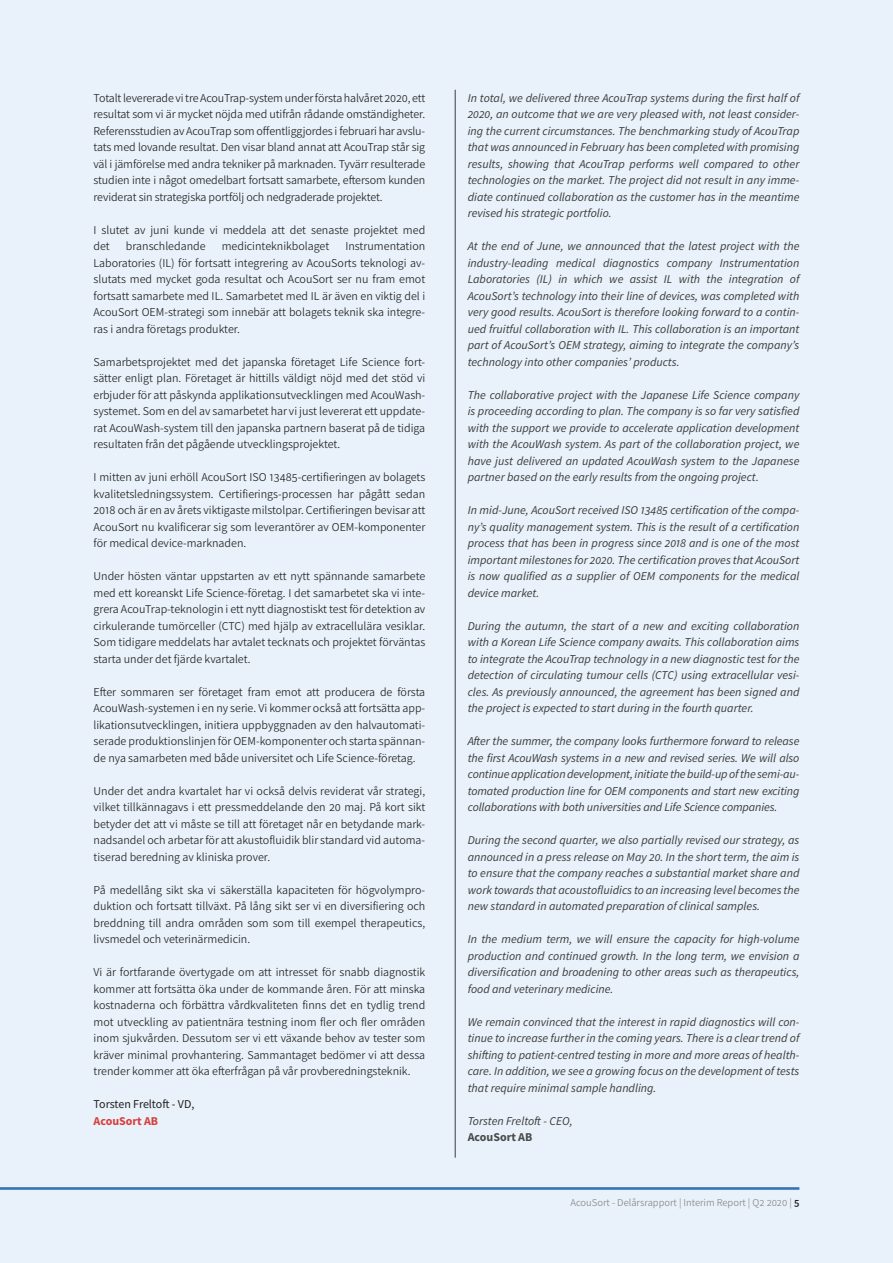
<style>
.page{position:relative;width:893px;height:1263px;background:#e9f2fa}
.page>*{position:absolute;margin:0;border:0;box-sizing:border-box;transform-origin:0 0}
.Brödtext_Eng{font:italic 12px/16.5px "Source Sans Variable";letter-spacing:.015em;color:#3c3c3b;text-align:justify}
.Brödtext_Sve{font:12px/16.5px "Source Sans Variable";letter-spacing:.01em;color:#212121;text-align:justify}
.t1{font:12px "Source Sans Variable";letter-spacing:.04em;color:#d53f3c}
.t2{font:12px "Source Sans Variable";letter-spacing:.04em;color:#4a4a49}
.t3{font:10.5px "Source Sans Variable";letter-spacing:.01em;color:#878787}
.s1{color:#212121}
</style>
<div class="page">
<hr style="left:0;top:1187px;width:799px;height:3px;background:#3575b6">
<hr style="left:455px;top:90px;width:1px;height:1068px;background:#3c3c3b">
<p class="Brödtext_Sve" style="left:94px;top:89px;width:333px">Totalt levererade vi tre AcouTrap-system under första halvåret 2020, ett resultat som vi är mycket nöjda med utifrån rådande omständigheter.<br>Referensstudien av AcouTrap som offentliggjordes i februari har avslu&shy;tats med lovande resultat. Den visar bland annat att AcouTrap står sig väl i jämförelse med andra tekniker på marknaden. Tyvärr resulterade studien inte i något omedelbart fortsatt samarbete, eftersom kunden reviderat sin strategiska portfölj och nedgraderade projektet.</p>
<p class="Brödtext_Sve" style="left:94px;top:221px;width:333px">I slutet av juni kunde vi meddela att det senaste projektet med det</p>
<p class="Brödtext_Sve" style="left:126px;top:238px;width:81px">branschledande</p>
<p class="Brödtext_Sve" style="left:222px;top:238px;width:109px">medicinteknikbolaget</p>
<p class="Brödtext_Sve" style="left:94px;top:238px;width:333px;text-indent:252px">Instrumentation Laboratories (IL) för fortsatt integrering av AcouSorts teknologi av&shy;slutats med mycket goda resultat och AcouSort ser nu fram emot fortsatt samarbete med IL. Samarbetet med IL är även en viktig del i AcouSort OEM-strategi som innebär att bolagets teknik ska integre&shy;ras i andra företags produkter.</p>
<p class="Brödtext_Sve" style="left:94px;top:353px;width:333px">Samarbetsprojektet med det japanska företaget Life Science fort&shy;sätter enligt plan. Företaget är hittills väldigt nöjd med det stöd vi erbjuder för att påskynda applikationsutvecklingen med AcouWash&shy;systemet. Som en del av samarbetet har vi just levererat ett uppdate&shy;rat AcouWash-system till den japanska partnern baserat på de tidiga resultaten från det pågående utvecklingsprojektet.</p>
<p class="Brödtext_Sve" style="left:94px;top:469px;width:333px">I mitten av juni erhöll AcouSort ISO 13485-certifieringen av bolagets kvalitetsledningssystem. Certifierings-processen har pågått sedan 2018 och är en av årets viktigaste milstolpar. Certifieringen bevisar att AcouSort nu kvalificerar sig som leverantörer av OEM-komponenter för medical device-marknaden.</p>
<p class="Brödtext_Sve" style="left:94px;top:568px;width:333px">Under hösten väntar uppstarten av ett nytt spännande samarbete med ett koreanskt Life Science-företag. I det samarbetet ska vi inte&shy;grera AcouTrap-teknologin i ett nytt diagnostiskt test för detektion av cirkulerande tumörceller (CTC) med hjälp av extracellulära vesiklar.<br>Som tidigare meddelats har avtalet tecknats och projektet förväntas starta under det fjärde kvartalet.</p>
<p class="Brödtext_Sve" style="left:94px;top:683px;width:333px">Efter sommaren ser företaget fram emot att producera de första AcouWash-systemen i en ny serie. Vi kommer också att fortsätta app&shy;likationsutvecklingen, initiera uppbyggnaden av den halvautomati&shy;serade produktionslinjen för OEM-komponenter och starta spännan&shy;de nya samarbeten med både universitet och Life Science-företag.</p>
<p class="Brödtext_Sve" style="left:94px;top:782px;width:333px">Under det andra kvartalet har vi också delvis reviderat vår strategi, vilket tillkännagavs i ett pressmeddelande den 20 maj. På kort sikt betyder det att vi måste se till att företaget når en betydande mark&shy;nadsandel och arbetar för att akustofluidik blir standard vid automa&shy;tiserad beredning av kliniska prover.</p>
<p class="Brödtext_Sve" style="left:94px;top:881px;width:333px">På medellång sikt ska vi säkerställa kapaciteten för högvolympro&shy;duktion och fortsatt tillväxt. På lång sikt ser vi en diversifiering och breddning till andra områden som som till exempel therapeutics, livsmedel och veterinärmedicin.</p>
<p class="Brödtext_Sve" style="left:94px;top:964px;width:333px">Vi är fortfarande övertygade om att intresset för snabb diagnostik kommer att fortsätta öka under de kommande åren. För att minska kostnaderna och förbättra vårdkvaliteten finns det en tydlig trend mot utveckling av patientnära testning inom fler och fler områden inom sjukvården. Dessutom ser vi ett växande behov av tester som kräver minimal provhantering. Sammantaget bedömer vi att dessa trender kommer att öka efterfrågan på vår provberedningsteknik.</p>
<p class="Brödtext_Sve" style="left:94px;top:1096px;width:102px">Torsten Freltoft - VD,</p>
<p class="t1" style="left:94px;top:1113px;width:66px">AcouSort AB</p>
<p class="Brödtext_Eng" style="left:468px;top:89px;width:333px">In total, we delivered three AcouTrap systems during the first half of 2020, an outcome that we are very pleased with, not least consider&shy;ing the current circumstances. The benchmarking study of AcouTrap that was announced in February has been completed with promising results, showing that AcouTrap performs well compared to other technologies on the market. The project did not result in any imme&shy;diate continued collaboration as the customer has in the meantime revised his strategic portfolio.</p>
<p class="Brödtext_Eng" style="left:468px;top:238px;width:333px">At the end of June, we announced that the latest project with the industry-leading medical diagnostics company Instrumentation Laboratories (IL) in which we assist IL with the integration of AcouSort’s technology into their line of devices, was completed with very good results. AcouSort is therefore looking forward to a contin&shy;ued fruitful collaboration with IL. This collaboration is an important part of AcouSort’s OEM strategy, aiming to integrate the company’s technology into other companies’ products.</p>
<p class="Brödtext_Eng" style="left:468px;top:386px;width:333px">The collaborative project with the Japanese Life Science company is proceeding according to plan. The company is so far very satisfied with the support we provide to accelerate application development with the AcouWash system. As part of the collaboration project, we have just delivered an updated AcouWash system to the Japanese partner based on the early results from the ongoing project.</p>
<p class="Brödtext_Eng" style="left:468px;top:502px;width:333px">In mid-June, AcouSort received ISO 13485 certification of the compa&shy;ny’s quality management system. This is the result of a certification process that has been in progress since 2018 and is one of the most important milestones for 2020. The certification proves that AcouSort is now qualified as a supplier of OEM components for the medical device market.</p>
<p class="Brödtext_Eng" style="left:468px;top:617px;width:333px">During the autumn, the start of a new and exciting collaboration with a Korean Life Science company awaits. This collaboration aims to integrate the AcouTrap technology in a new diagnostic test for the detection of circulating tumour cells (CTC) using extracellular vesi&shy;cles. As previously announced, the agreement has been signed and the project is expected to start during in the fourth quarter.</p>
<p class="Brödtext_Eng" style="left:468px;top:733px;width:333px">After the summer, the company looks furthermore forward to release the first AcouWash systems in a new and revised series. We will also continue application development, initiate the build-up of the semi-au&shy;tomated production line for OEM components and start new exciting collaborations with both universities and Life Science companies.</p>
<p class="Brödtext_Eng" style="left:468px;top:832px;width:333px">During the second quarter, we also partially revised our strategy, as announced in a press release on May 20. In the short term, the aim is to ensure that the company reaches a substantial market share and work towards that acoustofluidics to an increasing level becomes the new standard in automated preparation of clinical samples.</p>
<p class="Brödtext_Eng" style="left:468px;top:931px;width:333px">In the medium term, we will ensure the capacity for high-volume production and continued growth. In the long term, we envision a diversification and broadening to other areas such as therapeutics, food and veterinary medicine.</p>
<p class="Brödtext_Eng" style="left:468px;top:1013px;width:333px">We remain convinced that the interest in rapid diagnostics will con&shy;tinue to increase further in the coming years. There is a clear trend of shifting to patient-centred testing in more and more areas of health&shy;care. In addition, we see a growing focus on the development of tests that require minimal sample handling.</p>
<p class="Brödtext_Eng" style="left:468px;top:1112px;width:106px">Torsten Freltoft - CEO,</p>
<p class="t2" style="left:468px;top:1130px;width:66px">AcouSort AB</p>
<p class="t3" style="left:570px;top:1196px;width:230px">AcouSort - Delårsrapport | Interim Report | Q2 2020 | <span class="s1">5</span></p>
</div>
